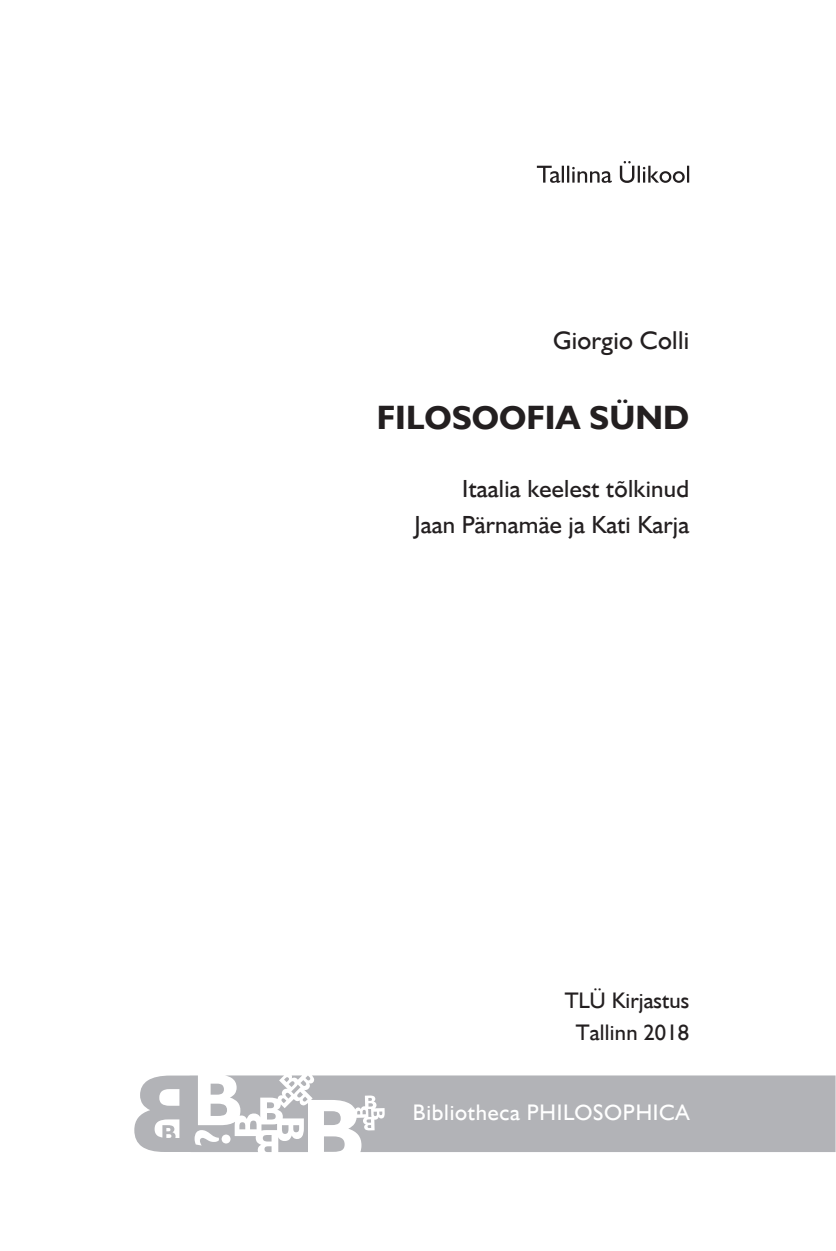
<style>
.page{position:relative;width:836px;height:1251px;background:#fff}
.page>*{position:absolute;margin:0;border:0;box-sizing:border-box;transform-origin:0 0}
.t1{font:700 33.75px "Humanist 521 TL";color:#231f20}
.t2{font:25.88px "Humanist 521 TL";letter-spacing:.01em;color:#231f20}
.t3{font:24.75px/36px "Humanist 521 TL";letter-spacing:.01em;color:#231f20;text-align:right}
.t4{font:22.5px/32.6px "Humanist 521 TL";letter-spacing:.005em;color:#231f20;text-align:center}
.t5{font:22.5px "Humanist 521 TL";letter-spacing:.03em;color:#fff}
</style>
<div class="page">
<svg style="left:134px;top:1075px;width:701px;height:76px;background:#bdbec2"></svg>
<svg style="left:537px;top:161px;width:152px;height:22px"></svg>
<p class="t2" style="left:553px;top:323px;width:137px">Giorgio Colli</p>
<h1 class="t1" style="left:377px;top:396px;width:314px">FILOSOOFIA SÜND</h1>
<p class="t3" style="left:414px;top:470px;width:276px">Itaalia keelest tõlkinud<br>Jaan Pärnamäe ja Kati Karja</p>
<p class="t4" style="left:564px;top:982px;width:126px">TLÜ Kirjastus<br>Tallinn 2018</p>
<p class="t5" style="left:413px;top:1098px;width:158px">Bibliotheca Philosop</p>
<p class="t5" style="left:635px;top:1098px;width:51px">hica</p>
</div>
